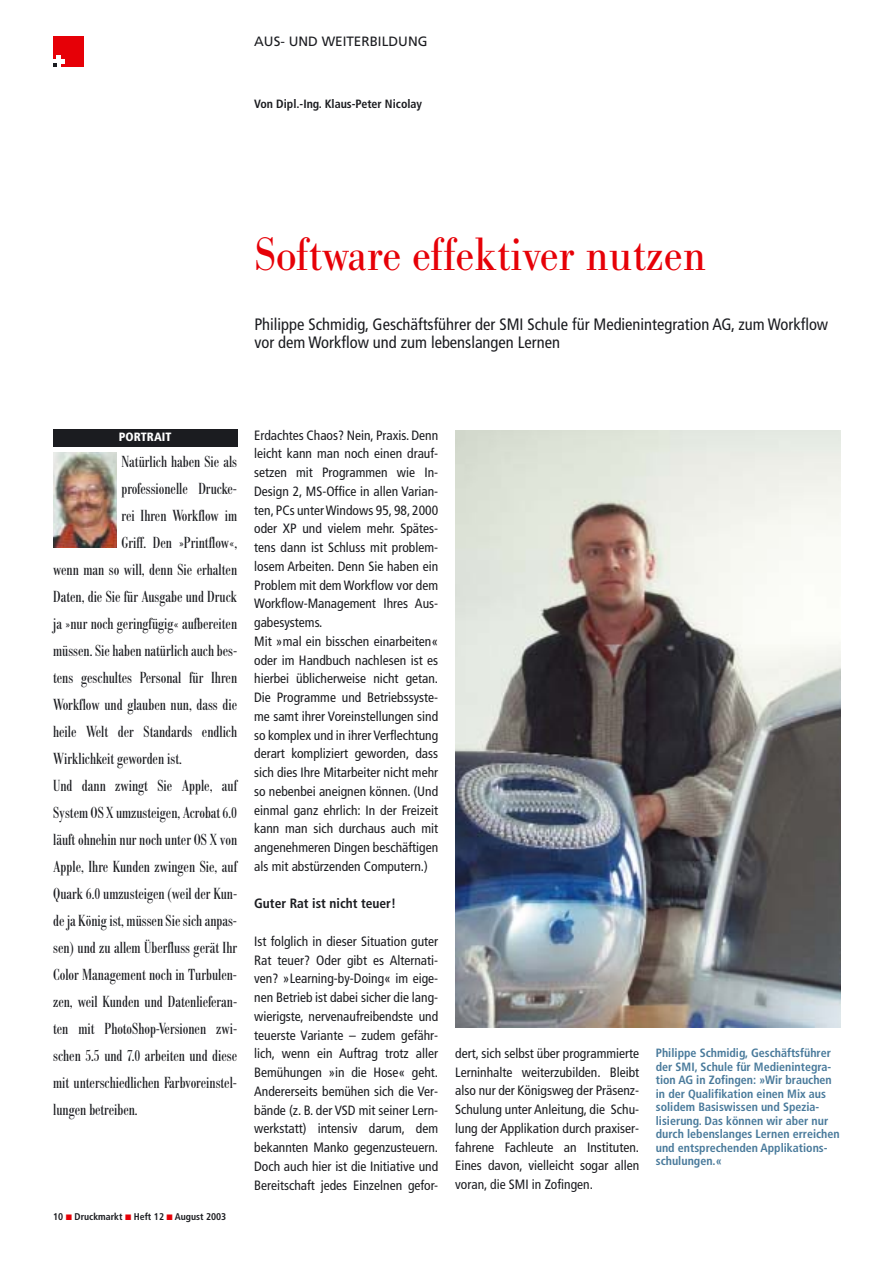
<style>
.page{position:relative;width:893px;height:1263px;background:#fff}
.page>*{position:absolute;margin:0;border:0;box-sizing:border-box;transform-origin:0 0}
.t1{font:48px "Bodoni Nr 1 SB";letter-spacing:-.01em;color:#e60007;scale:.9 1}
.t2{font:16.5px "Bodoni Nr 1 SB Con";color:#1b1c20}
.t3{font:condensed 16.5px/18px "Frutiger";color:#1b1c20}
.t4{font:condensed 13.5px/18.8px "Frutiger";color:#1b1c20;text-align:justify}
.t5{font:700 condensed 13.5px "Frutiger";color:#1b1c20}
.t6{font:13.5px "Frutiger";color:#1b1c20}
.t7{font:700 condensed 12px/13.5px "Frutiger";color:#497a9b}
.t8{font:700 condensed 12px "Frutiger";color:#1b1c20}
.t9{font:900 condensed 12px "Frutiger";color:#fff}
.t10{font:700 condensed 9.75px "Frutiger";color:#1b1c20}
</style>
<div class="page">
<div style="left:53px;top:429px;width:184px;height:17px;background:#1b1c20"></div>
<img style="left:53px;top:452px;width:64px;height:96px">
<img style="left:455px;top:430px;width:385px;height:597px">
<div style="left:53px;top:36px;width:31px;height:31px;background:#e60007"></div>
<div style="left:53px;top:59px;width:12px;height:5px;background:#fff"></div>
<hr style="left:57px;top:56px;width:4px;height:11px;background:#fff">
<p class="t6" style="left:254px;top:36px;width:175px">AUS- UND WEITERBILDUNG</p>
<p class="t8" style="left:254px;top:99px;width:169px">Von Dipl.-Ing. Klaus-Peter Nicolay</p>
<h1 class="t1" style="left:254px;top:235px;width:504px">Software effektiver nutzen</h1>
<p class="t3" style="left:254px;top:316px;width:575px">Philippe Schmidig, Geschäftsführer der SMI Schule für Medienintegration AG, zum Workflow vor dem Workflow und zum lebenslangen Lernen</p>
<p class="t9" style="left:119px;top:432px;width:54px">PORTRAIT</p>
<p class="t2" style="left:121px;top:455px;width:117px">Natürlich haben Sie als</p>
<p class="t2" style="left:121px;top:482px;width:117px">professionelle Drucke-</p>
<p class="t2" style="left:121px;top:509px;width:117px">rei Ihren Workflow im</p>
<p class="t2" style="left:121px;top:536px;width:117px">Griff. Den »Printflow«,</p>
<p class="t2" style="left:53px;top:563px;width:185px">wenn man so will, denn Sie erhalten</p>
<p class="t2" style="left:53px;top:590px;width:185px">Daten, die Sie für Ausgabe und Druck</p>
<p class="t2" style="left:53px;top:617px;width:185px">ja »nur noch geringfügig« aufbereiten</p>
<p class="t2" style="left:53px;top:644px;width:185px">müssen. Sie haben natürlich auch bes-</p>
<p class="t2" style="left:53px;top:671px;width:185px">tens geschultes Personal für Ihren</p>
<p class="t2" style="left:53px;top:698px;width:185px">Workflow und glauben nun, dass die</p>
<p class="t2" style="left:53px;top:725px;width:185px">heile Welt der Standards endlich</p>
<p class="t2" style="left:53px;top:752px;width:130px">Wirklichkeit geworden ist.</p>
<p class="t2" style="left:53px;top:779px;width:185px">Und dann zwingt Sie Apple, auf</p>
<p class="t2" style="left:53px;top:806px;width:185px">System OS X umzusteigen, Acrobat 6.0</p>
<p class="t2" style="left:53px;top:833px;width:185px">läuft ohnehin nur noch unter OS X von</p>
<p class="t2" style="left:53px;top:860px;width:185px">Apple, Ihre Kunden zwingen Sie, auf</p>
<p class="t2" style="left:53px;top:887px;width:185px">Quark 6.0 umzusteigen (weil der Kun-</p>
<p class="t2" style="left:53px;top:914px;width:185px">de ja König ist, müssen Sie sich anpas-</p>
<p class="t2" style="left:53px;top:941px;width:185px">sen) und zu allem Überfluss gerät Ihr</p>
<p class="t2" style="left:53px;top:968px;width:185px">Color Management noch in Turbulen-</p>
<p class="t2" style="left:53px;top:995px;width:185px">zen, weil Kunden und Datenlieferan-</p>
<p class="t2" style="left:53px;top:1022px;width:185px">ten mit PhotoShop-Versionen zwi-</p>
<p class="t2" style="left:53px;top:1049px;width:185px">schen 5.5 und 7.0 arbeiten und diese</p>
<p class="t2" style="left:53px;top:1076px;width:185px">mit unterschiedlichen Farbvoreinstel-</p>
<p class="t2" style="left:53px;top:1103px;width:86px">lungen betreiben.</p>
<p class="t10" style="left:53px;top:1212px;width:175px">10 Druckmarkt Heft 12 August 2003</p>
<p class="t4" style="left:254px;top:427px;width:185px;text-align:left">Erdachtes Chaos? Nein, Praxis. Denn leicht kann man noch einen drauf&shy;setzen mit Programmen wie In-Design 2, MS-Office in allen Varian&shy;ten, PCs unter Windows 95, 98, 2000 oder XP und vielem mehr. Spätes&shy;tens dann ist Schluss mit problem&shy;losem Arbeiten. Denn Sie haben ein Problem mit dem Workflow vor dem Workflow-Management Ihres Aus&shy;gabesystems.<br>Mit »mal ein bisschen einarbeiten« oder im Handbuch nachlesen ist es hierbei üblicherweise nicht getan.<br>Die Programme und Betriebssyste&shy;me samt ihrer Voreinstellungen sind so komplex und in ihrer Verflechtung derart kompliziert geworden, dass sich dies Ihre Mitarbeiter nicht mehr so nebenbei aneignen können. (Und einmal ganz ehrlich: In der Freizeit kann man sich durchaus auch mit angenehmeren Dingen beschäftigen als mit abstürzenden Computern.)</p>
<p class="t5" style="left:254px;top:898px;width:143px">Guter Rat ist nicht teuer!</p>
<p class="t4" style="left:254px;top:933px;width:185px">Ist folglich in dieser Situation guter Rat teuer? Oder gibt es Alternati&shy;ven? »Learning-by-Doing« im eige&shy;nen Betrieb ist dabei sicher die lang&shy;wierigste, nervenaufreibendste und teuerste Variante – zudem gefähr&shy;lich, wenn ein Auftrag trotz aller Bemühungen »in die Hose« geht.<br>Andererseits bemühen sich die Ver&shy;bände (z. B. der VSD mit seiner Lern&shy;werkstatt) intensiv darum, dem bekannten Manko gegenzusteuern.<br>Doch auch hier ist die Initiative und Bereitschaft jedes Einzelnen gefor-</p>
<p class="t4" style="left:455px;top:1045px;width:185px">dert, sich selbst über programmierte Lerninhalte weiterzubilden. Bleibt also nur der Königsweg der Präsenz-Schulung unter Anleitung, die Schu&shy;lung der Applikation durch praxiser&shy;fahrene Fachleute an Instituten.<br>Eines davon, vielleicht sogar allen voran, die SMI in Zofingen.</p>
<p class="t7" style="left:656px;top:1047px;width:185px">Philippe Schmidig, Geschäftsführer der SMI, Schule für Medienintegra&shy;tion AG in Zofingen: »Wir brauchen in der Qualifikation einen Mix aus solidem Basiswissen und Spezia&shy;lisierung. Das können wir aber nur durch lebenslanges Lernen erreichen und entsprechenden Applikations&shy;schulungen.«</p>
</div>
